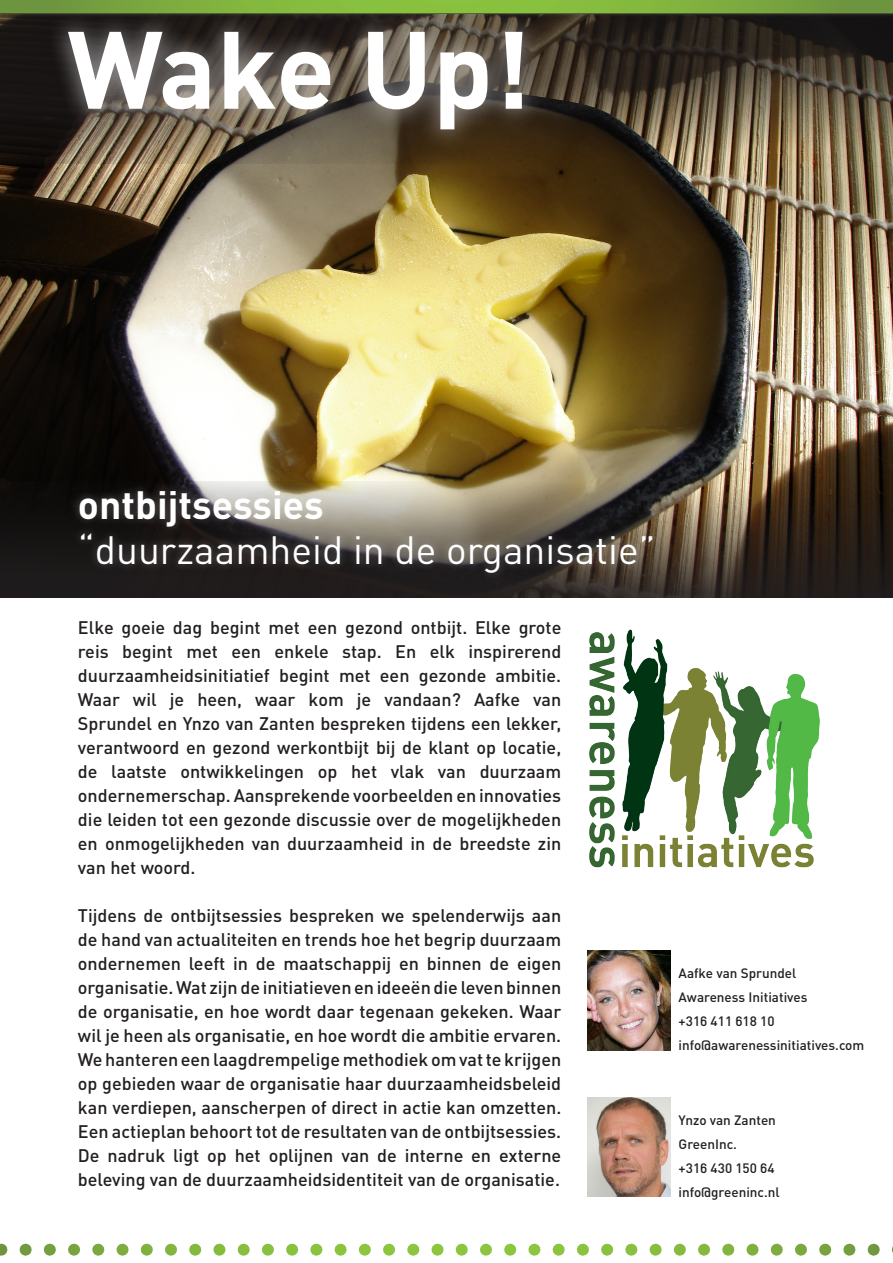
<style>
.page{position:relative;width:893px;height:1263px;background:#fff}
.page>*{position:absolute;margin:0;border:0;box-sizing:border-box;transform-origin:0 0}
.t1{font:700 108px "DIN Pro";letter-spacing:-.005em;color:#fff}
.t2{font:39px "DIN Pro";color:#fff}
.t3{font:700 39px "DIN Pro";color:#fff}
.t4{font:500 18px/24px "DIN Pro";color:#231f20;text-align:justify}
.t5{font:500 13.5px "DIN Pro";color:#231f20}
</style>
<div class="page">
<img style="left:0;top:164px;width:893px;height:317px">
<img style="left:589px;top:629px;width:231px;height:239px">
<svg style="left:0;top:481px;width:893px;height:116px;background:#342a22"></svg>
<div style="left:71px;top:481px;width:590px;height:101px;background:#fff;opacity:.23"></div>
<svg style="left:0;top:0;width:893px;height:13px;background:#7dae3e"></svg>
<img style="left:0;top:13px;width:893px;height:151px">
<div style="left:46px;top:10px;width:499px;height:142px;background:#fff;opacity:.55"></div>
<img style="left:587px;top:951px;width:83px;height:99px">
<img style="left:587px;top:1097px;width:83px;height:100px">
<svg style="left:0;top:1244px;width:893px;height:12px"></svg>
<p class="t1" style="left:67px;top:-2px;width:465px">Wake Up!</p>
<p class="t3" style="left:78px;top:479px;width:247px">ontbijtsessies</p>
<p class="t2" style="left:78px;top:525px;width:579px">“duurzaamheid in de organisatie”</p>
<p class="t4" style="left:78px;top:615px;width:485px">Elke goeie dag begint met een gezond ontbijt. Elke grote reis begint met een enkele stap. En elk inspirerend duurzaamheidsinitiatief begint met een gezonde ambitie.<br>Waar wil je heen, waar kom je vandaan? Aafke van Sprundel en Ynzo van Zanten bespreken tijdens een lekker, verantwoord en gezond werkontbijt bij de klant op locatie, de laatste ontwikkelingen op het vlak van duurzaam ondernemerschap. Aansprekende voorbeelden en innovaties die leiden tot een gezonde discussie over de mogelijkheden en onmogelijkheden van duurzaamheid in de breedste zin van het woord.</p>
<p class="t4" style="left:78px;top:903px;width:485px">Tijdens de ontbijtsessies bespreken we spelenderwijs aan de hand van actualiteiten en trends hoe het begrip duurzaam ondernemen leeft in de maatschappij en binnen de eigen organisatie. Wat zijn de initiatieven en ideeën die leven binnen de organisatie, en hoe wordt daar tegenaan gekeken. Waar wil je heen als organisatie, en hoe wordt die ambitie ervaren.<br>We hanteren een laagdrempelige methodiek om vat te krijgen op gebieden waar de organisatie haar duurzaamheidsbeleid kan verdiepen, aanscherpen of direct in actie kan omzetten.<br>Een actieplan behoort tot de resultaten van de ontbijtsessies.<br>De nadruk ligt op het oplijnen van de interne en externe beleving van de duurzaamheidsidentiteit van de organisatie.</p>
<p class="t5" style="left:679px;top:965px;width:119px">Aafke van Sprundel</p>
<p class="t5" style="left:679px;top:989px;width:130px">Awareness Initiatives</p>
<p class="t5" style="left:679px;top:1013px;width:98px">+316 411 618 10</p>
<p class="t5" style="left:679px;top:1037px;width:187px">info@awarenessinitiatives.com</p>
<p class="t5" style="left:679px;top:1111px;width:99px">Ynzo van Zanten</p>
<p class="t5" style="left:679px;top:1135px;width:60px">GreenInc.</p>
<p class="t5" style="left:679px;top:1159px;width:98px">+316 430 150 64</p>
<p class="t5" style="left:679px;top:1183px;width:103px">info@greeninc.nl</p>
</div>
